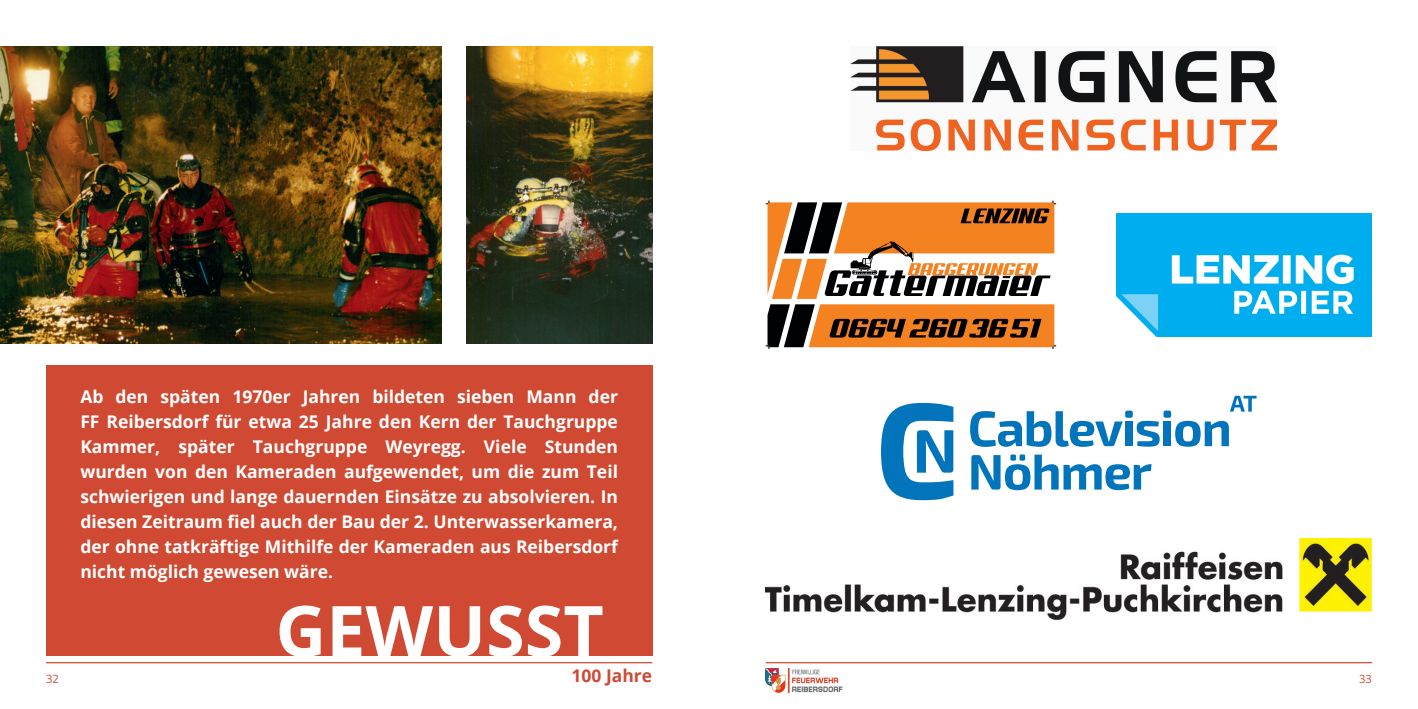
<style>
.page{position:relative;width:1418px;height:709px;background:#fff}
.page>*{position:absolute;margin:0;border:0;box-sizing:border-box;transform-origin:0 0}
.t1{font:700 70px "Open Sans";color:#fff}
.t2{font:700 17.5px/25px "Open Sans";color:#fff;text-align:justify}
.t3{font:700 17.5px "Open Sans";color:#d04a33}
.t4{font:11.25px "Open Sans";color:#d04a33}
</style>
<div class="page">
<img style="left:0;top:46px;width:442px;height:298px">
<img style="left:467px;top:46px;width:185px;height:298px">
<hr style="left:46px;top:662px;width:606px;height:1px;background:#d04a33">
<hr style="left:765px;top:662px;width:606px;height:1px;background:#d04a33">
<img style="left:765px;top:668px;width:78px;height:24px">
<img style="left:850px;top:46px;width:426px;height:104px">
<svg style="left:765px;top:201px;width:291px;height:148px"></svg>
<img style="left:1116px;top:213px;width:255px;height:123px">
<svg style="left:970px;top:396px;width:286px;height:51px"></svg>
<svg style="left:971px;top:454px;width:180px;height:36px"></svg>
<svg style="left:881px;top:403px;width:72px;height:97px"></svg>
<img style="left:765px;top:539px;width:606px;height:80px">
<div style="left:46px;top:365px;width:606px;height:290px;background:#d04a33"></div>
<p class="t2" style="left:80px;top:384px;width:539px">Ab den späten 1970er Jahren bildeten sieben Mann der FF Reibersdorf für etwa 25 Jahre den Kern der Tauchgruppe Kammer, später Tauchgruppe Weyregg. Viele Stunden wurden von den Kameraden aufgewendet, um die zum Teil schwierigen und lange dauernden Einsätze zu absolvieren. In diesen Zeitraum fiel auch der Bau der 2. Unterwasserkamera, der ohne tatkräftige Mithilfe der Kameraden aus Reibersdorf nicht möglich gewesen wäre.</p>
<h1 class="t1" style="left:275px;top:581px;width:330px">GEWUSST</h1>
<p class="t4" style="left:46px;top:671px;width:14px">32</p>
<p class="t3" style="left:571px;top:663px;width:82px">100 Jahre</p>
<p class="t4" style="left:1358px;top:671px;width:14px">33</p>
</div>
